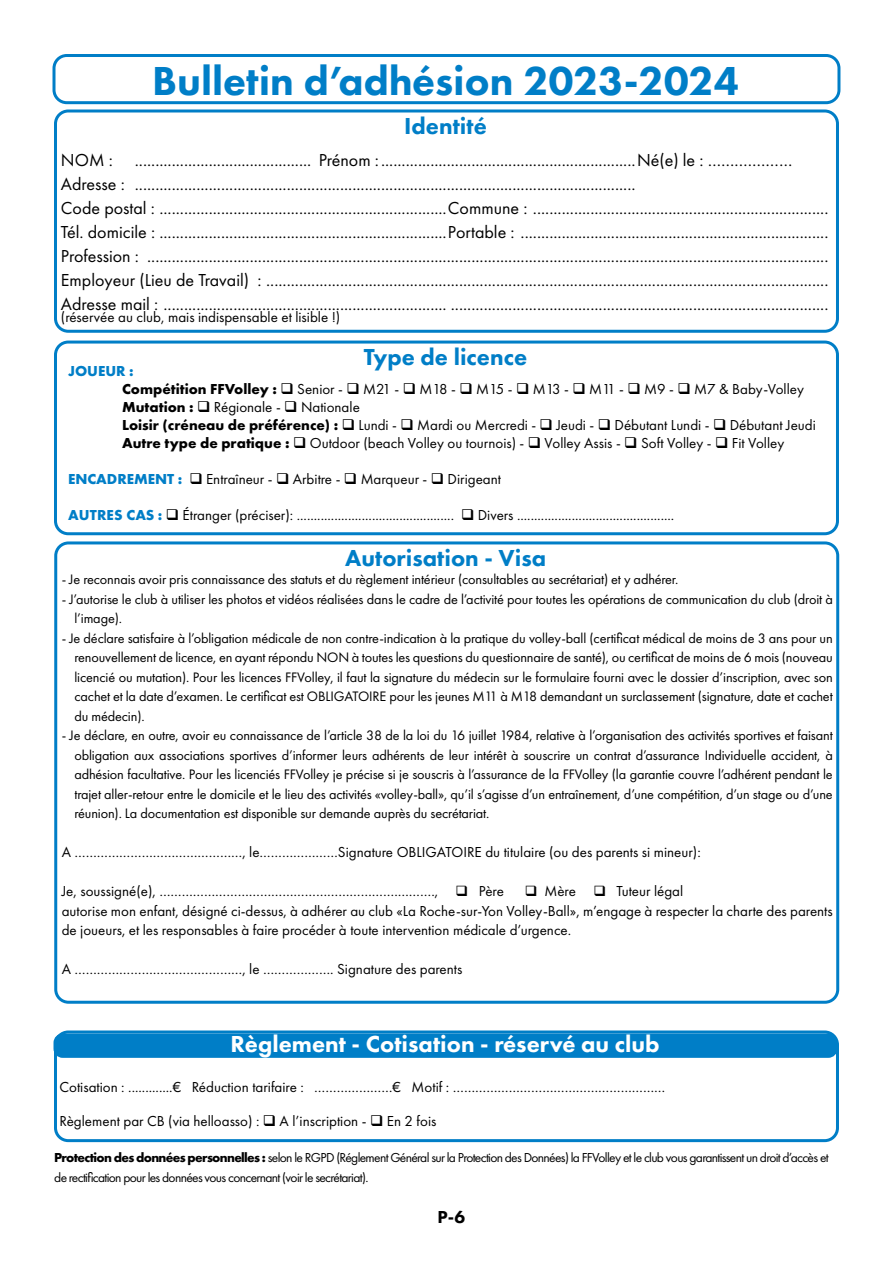
<style>
.page{position:relative;width:893px;height:1263px;background:#fff}
.page>*{position:absolute;margin:0;border:0;box-sizing:border-box;transform-origin:0 0}
.t1{font:800 42px "Futura PT";color:#007ec7}
.t2{font:800 24px "Futura PT";color:#007ec7}
.t3{font:800 24px "Futura PT";color:#fff}
.t4{font:18px/24px "Futura PT";color:#000}
.t5{font:800 18px "Futura PT";color:#000}
.t6{font:15px/18px "Futura PT";color:#000}
.t7{font:14.25px/19.5px "Futura PT";letter-spacing:-.01em;color:#000;text-align:justify}
.t8{font:13.5px/19.5px "Futura PT";letter-spacing:-.05em;color:#000}
.s1{font-weight:700;color:#007ec7}
.s2{font-weight:700}
</style>
<div class="page">
<div style="left:52px;top:54px;width:788px;height:50px;border:3px solid #007ec7;border-radius:13px"></div>
<div style="left:54px;top:109px;width:785px;height:224px;border:3px solid #007ec7;border-radius:13px"></div>
<div style="left:54px;top:541px;width:785px;height:463px;border:3px solid #007ec7;border-radius:13px"></div>
<div style="left:54px;top:1030px;width:785px;height:112px;border:3px solid #007ec7;border-radius:13px"></div>
<div style="left:54px;top:341px;width:785px;height:194px;border:3px solid #007ec7;border-radius:13px"></div>
<div style="left:54px;top:1033px;width:783px;height:25px;background:#007ec7;border-radius:9px"></div>
<h1 class="t1" style="left:152px;top:55px;width:588px">Bulletin d’adhésion 2023-2024</h1>
<h2 class="t2" style="left:404px;top:111px;width:84px">Identité</h2>
<p class="t4" style="left:61px;top:148px;width:769px">NOM : ........................................... Prénom : ..............................................................Né(e) le : …….………… Adresse : ..........................................................................................................................<br>Code postal : ......................................................................Commune : ........................................................................<br>Tél. domicile : ......................................................................Portable : ...........................................................................<br>Profession : ......................................................................................................................................................................<br>Employeur (Lieu de Travail) : .........................................................................................................................................<br>Adresse mail : ..................................................................... ............................................................................................</p>
<p class="t6" style="left:61px;top:308px;width:281px">(réservée au club, mais indispensable et lisible !)</p>
<h2 class="t2" style="left:364px;top:342px;width:165px">Type de licence</h2>
<p class="t6" style="left:122px;top:362px;width:695px;text-indent:-54px"><span class="s1">JOUEUR :<br></span><span class="s2">Compétition FFVolley :</span> ❑ Senior - ❑ M21 - ❑ M18 - ❑ M15 - ❑ M13 - ❑ M11 - ❑ M9 - ❑ M7 &amp; Baby-Volley <span class="s2">Mutation :</span> ❑ Régionale - ❑ Nationale<br><span class="s2">Loisir (créneau de préférence) :</span> ❑ Lundi - ❑ Mardi ou Mercredi - ❑ Jeudi - ❑ Débutant Lundi - ❑ Débutant Jeudi <span class="s2">Autre type de pratique :</span> ❑ Outdoor (beach Volley ou tournois) - ❑ Volley Assis - ❑ Soft Volley - ❑ Fit Volley</p>
<p class="t6" style="left:68px;top:470px;width:434px"><span class="s1">ENCADREMENT :</span> ❑ Entraîneur - ❑ Arbitre - ❑ Marqueur - ❑ Dirigeant</p>
<p class="t6" style="left:68px;top:506px;width:608px"><span class="s1">AUTRES CAS :</span> ❑ Étranger (préciser): .............................................. ❑ Divers ..............................................</p>
<h2 class="t2" style="left:345px;top:543px;width:202px">Autorisation - Visa</h2>
<p class="t7" style="left:62px;top:570px;width:618px">- Je reconnais avoir pris connaissance des statuts et du règlement intérieur (consultables au secrétariat) et y adhérer.</p>
<p class="t7" style="left:74px;top:589px;width:760px;text-indent:-13px">- J’autorise le club à utiliser les photos et vidéos réalisées dans le cadre de l’activité pour toutes les opérations de communication du club (droit à l’image).</p>
<p class="t7" style="left:74px;top:628px;width:760px;text-indent:-13px">- Je déclare satisfaire à l’obligation médicale de non contre-indication à la pratique du volley-ball (certificat médical de moins de 3 ans pour un renouvellement de licence, en ayant répondu NON à toutes les questions du questionnaire de santé), ou certificat de moins de 6 mois (nouveau licencié ou mutation). Pour les licences FFVolley, il faut la signature du médecin sur le formulaire fourni avec le dossier d’inscription, avec son cachet et la date d’examen. Le certificat est OBLIGATOIRE pour les jeunes M11 à M18 demandant un surclassement (signature, date et cachet du médecin).</p>
<p class="t7" style="left:74px;top:726px;width:760px;text-indent:-13px">- Je déclare, en outre, avoir eu connaissance de l’article 38 de la loi du 16 juillet 1984, relative à l’organisation des activités sportives et faisant obligation aux associations sportives d’informer leurs adhérents de leur intérêt à souscrire un contrat d’assurance Individuelle accident, à adhésion facultative. Pour les licenciés FFVolley je précise si je souscris à l’assurance de la FFVolley (la garantie couvre l’adhérent pendant le trajet aller-retour entre le domicile et le lieu des activités «volley-ball», qu’il s’agisse d’un entraînement, d’une compétition, d’un stage ou d’une réunion). La documentation est disponible sur demande auprès du secrétariat.</p>
<p class="t6" style="left:62px;top:843px;width:641px">A ………………………………………, le…………………Signature OBLIGATOIRE du titulaire (ou des parents si mineur):</p>
<p class="t6" style="left:62px;top:882px;width:444px">Je, soussigné(e), ……………………………………………………….………., ❑ Père</p>
<p class="t6" style="left:62px;top:881px;width:772px;line-height:19.5px;text-indent:463px">❑ Mère ❑ Tuteur légal<br>autorise mon enfant, désigné ci-dessus, à adhérer au club «La Roche-sur-Yon Volley-Ball», m’engage à respecter la charte des parents de joueurs, et les responsables à faire procéder à toute intervention médicale d’urgence.</p>
<p class="t6" style="left:62px;top:960px;width:402px">A ………………………………………, le ………………. Signature des parents</p>
<h2 class="t3" style="left:230px;top:1029px;width:431px">Règlement - Cotisation - réservé au club</h2>
<p class="t6" style="left:60px;top:1078px;width:607px">Cotisation : .............€ Réduction tarifaire : …………………€ Motif : …………………………………………………</p>
<p class="t6" style="left:60px;top:1112px;width:378px">Règlement par CB (via helloasso) : ❑ A l’inscription - ❑ En 2 fois</p>
<p class="t8" style="left:54px;top:1148px;width:776px"><span class="s2">Protection des données personnelles :</span> selon le RGPD (Réglement Général sur la Protection des Données) la FFVolley et le club vous garantissent un droit d’accès et de rectification pour les données vous concernant (voir le secrétariat).</p>
<p class="t5" style="left:438px;top:1205px;width:29px">P-6</p>
</div>
